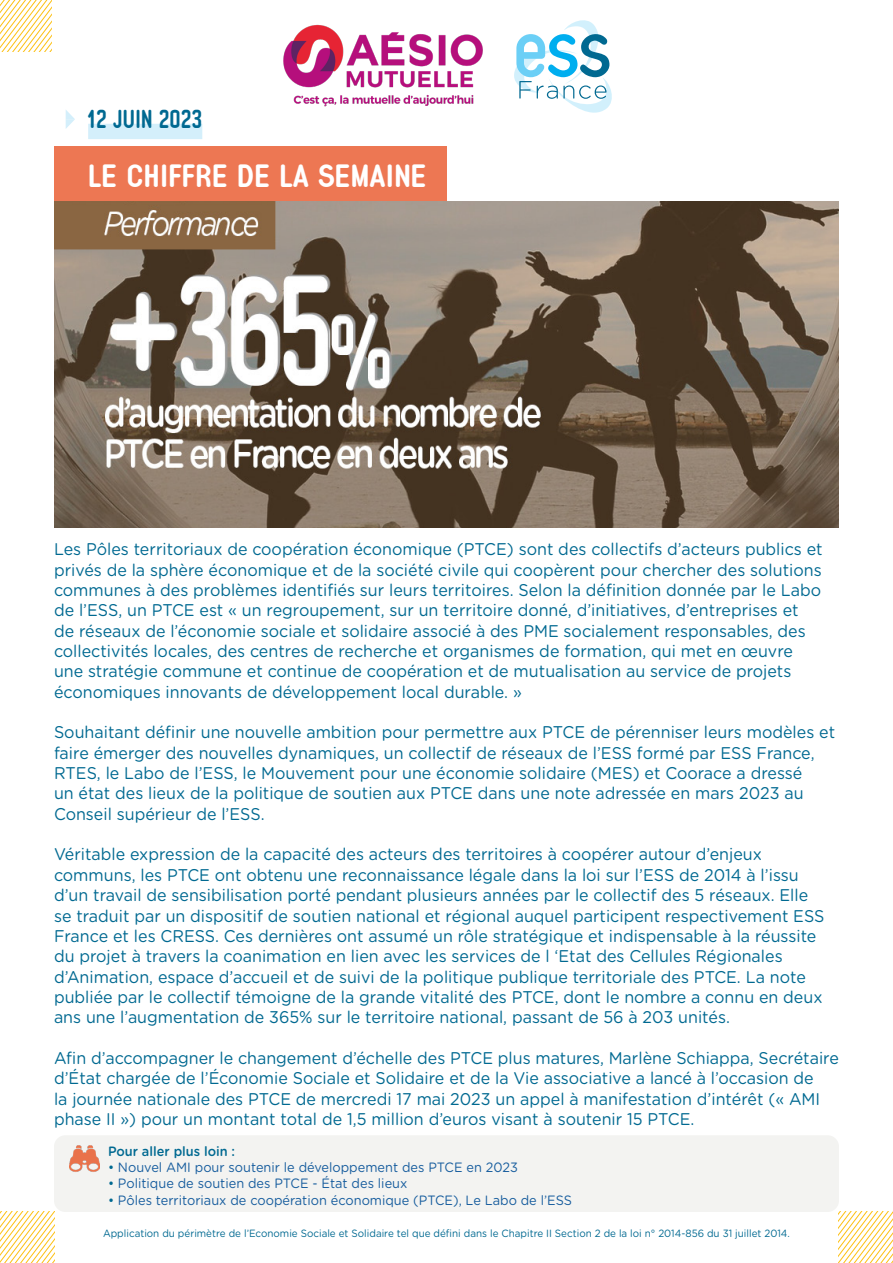
<style>
.page{position:relative;width:893px;height:1263px;background:#fff}
.page>*{position:absolute;margin:0;border:0;box-sizing:border-box;transform-origin:0 0}
.Titre_page{font:700 29.7px "Typo Quik";color:#fff;scale:1.11 1}
.t1{font:700 24px "Typo Quik";color:#006991;scale:.95 1}
.t2{font:16.95px/20.4px "Gotham Rounded";color:#006991;scale:.95 1}
.t3{font:13.5px "Gotham Rounded";color:#175d9e;scale:.95 1}
.t4{font:500 13.5px "Gotham Rounded";color:#006991;scale:.95 1}
.Titre_1{font:10.5px "Gotham Rounded";color:#006991;scale:.94 1}
.s1{color:#006991}
</style>
<div class="page">
<div style="left:54px;top:1135px;width:785px;height:77px;background:#f3f3f1;border-radius:11px"></div>
<div style="left:54px;top:147px;width:392px;height:54px;background:#ed7753"></div>
<svg style="left:0;top:1212px;width:54px;height:51px"></svg>
<svg style="left:839px;top:1212px;width:54px;height:51px"></svg>
<svg style="left:0;top:0;width:51px;height:51px"></svg>
<svg style="left:66px;top:110px;width:9px;height:19px"></svg>
<div style="left:88px;top:124px;width:114px;height:15px;background:#d4effb"></div>
<img style="left:70px;top:1145px;width:30px;height:27px">
<img style="left:54px;top:201px;width:785px;height:326px">
<svg style="left:514px;top:20px;width:98px;height:93px"></svg>
<img style="left:283px;top:24px;width:200px;height:83px">
<p class="t1" style="left:88px;top:104px;width:122px">12 JUIN 2023</p>
<p class="Titre_page" style="left:88px;top:156px;width:307px">LE CHIFFRE DE LA SEMAINE</p>
<p class="t2" style="left:54px;top:538px;width:811px">Les Pôles territoriaux de coopération économique (PTCE) sont des collectifs d’acteurs publics et privés de la sphère économique et de la société civile qui coopèrent pour chercher des solutions communes à des problèmes identifiés sur leurs territoires. Selon la définition donnée par le Labo de l’ESS, un PTCE est « un regroupement, sur un territoire donné, d’initiatives, d’entreprises et de réseaux de l’économie sociale et solidaire associé à des PME socialement responsables, des collectivités locales, des centres de recherche et organismes de formation, qui met en œuvre une stratégie commune et continue de coopération et de mutualisation au service de projets économiques innovants de développement local durable. »</p>
<p class="t2" style="left:54px;top:721px;width:824px">Souhaitant définir une nouvelle ambition pour permettre aux PTCE de pérenniser leurs modèles et faire émerger des nouvelles dynamiques, un collectif de réseaux de l’ESS formé par ESS France, RTES, le Labo de l’ESS, le Mouvement pour une économie solidaire (MES) et Coorace a dressé<br>un état des lieux de la politique de soutien aux PTCE dans une note adressée en mars 2023 au Conseil supérieur de l’ESS.</p>
<p class="t2" style="left:54px;top:843px;width:812px">Véritable expression de la capacité des acteurs des territoires à coopérer autour d’enjeux communs, les PTCE ont obtenu une reconnaissance légale dans la loi sur l’ESS de 2014 à l’issu d’un travail de sensibilisation porté pendant plusieurs années par le collectif des 5 réseaux. Elle se traduit par un dispositif de soutien national et régional auquel participent respectivement ESS France et les CRESS. Ces dernières ont assumé un rôle stratégique et indispensable à la réussite du projet à travers la coanimation en lien avec les services de l ‘Etat des Cellules Régionales d’Animation, espace d’accueil et de suivi de la politique publique territoriale des PTCE. La note publiée par le collectif témoigne de la grande vitalité des PTCE, dont le nombre a connu en deux ans une l’augmentation de 365% sur le territoire national, passant de 56 à 203 unités.</p>
<p class="t2" style="left:54px;top:1047px;width:828px">Afin d’accompagner le changement d’échelle des PTCE plus matures, Marlène Schiappa, Secrétaire d’État chargée de l’Économie Sociale et Solidaire et de la Vie associative a lancé à l’occasion de<br>la journée nationale des PTCE de mercredi 17 mai 2023 un appel à manifestation d’intérêt (« AMI phase II ») pour un montant total de 1,5 million d’euros visant à soutenir 15 PTCE.</p>
<p class="t4" style="left:108px;top:1141px;width:135px">Pour aller plus loin :</p>
<p class="t3" style="left:108px;top:1158px;width:433px"><span class="s1">•</span> Nouvel AMI pour soutenir le développement des PTCE en 2023</p>
<p class="t3" style="left:108px;top:1174px;width:317px"><span class="s1">•</span> Politique de soutien des PTCE - État des lieux</p>
<p class="t3" style="left:108px;top:1190px;width:490px"><span class="s1">•</span> Pôles territoriaux de coopération économique (PTCE), Le Labo de l’ESS</p>
<p class="Titre_1" style="left:103px;top:1226px;width:732px">Application du périmètre de l’Economie Sociale et Solidaire tel que défini dans le Chapitre II Section 2 de la loi n° 2014-856 du 31 juillet 2014.</p>
</div>
